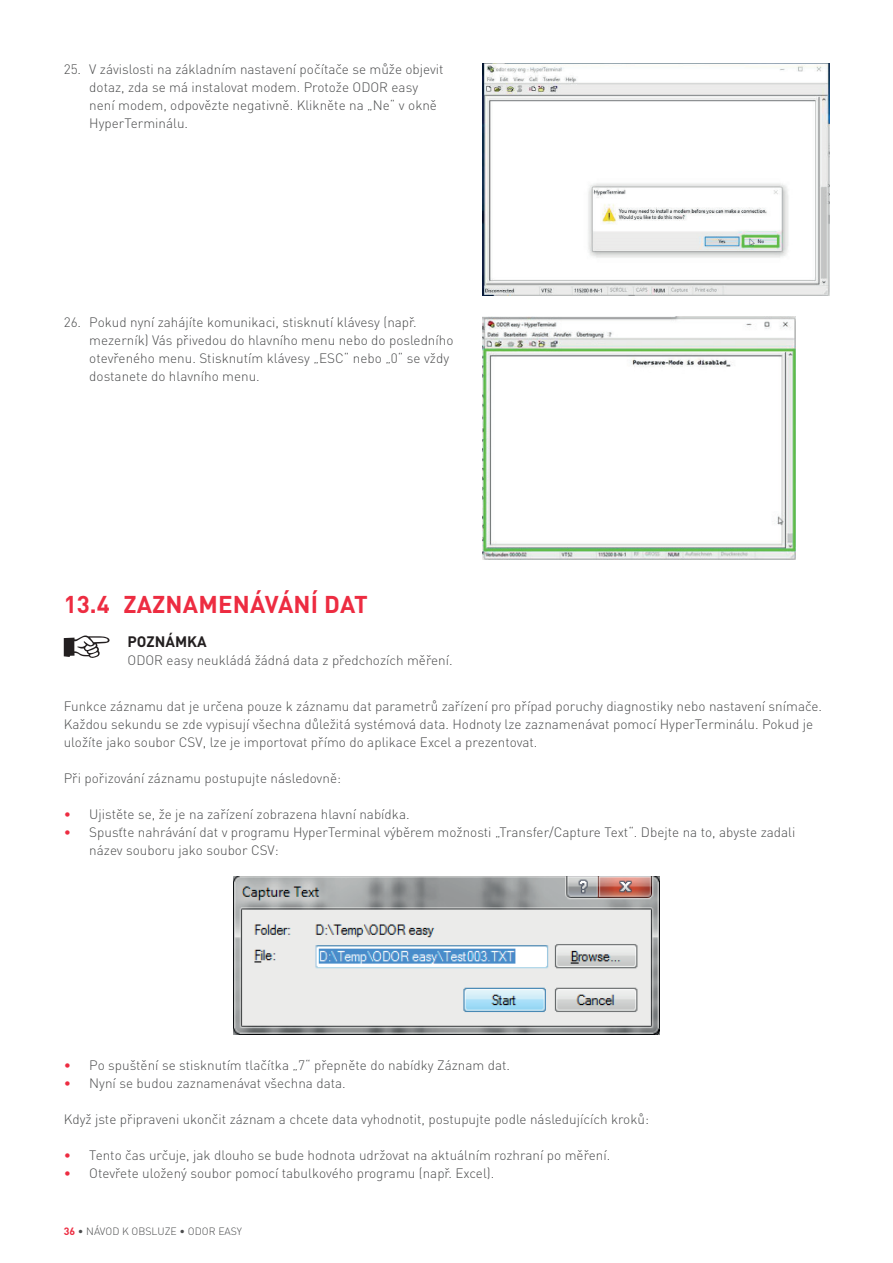
<style>
.page{position:relative;width:893px;height:1263px;background:#fff}
.page>*{position:absolute;margin:0;border:0;box-sizing:border-box;transform-origin:0 0}
.t1{font:700 24px "DIN Pro";letter-spacing:.01em;color:#ed2c41}
.t2{font:700 15px "DIN Pro";color:#231f20}
.t3{font:300 13.5px/18px "DIN Pro";color:#4b4c4d}
.t4{font:300 10.5px "DIN Pro";color:#4b4c4d}
.s1{color:#ed2c41}
.s2{font-weight:700;color:#ed2c41}
</style>
<div class="page">
<img style="left:482px;top:64px;width:347px;height:232px">
<img style="left:483px;top:317px;width:312px;height:243px">
<svg style="left:64px;top:635px;width:46px;height:23px"></svg>
<img style="left:234px;top:876px;width:425px;height:158px">
<p class="t3" style="left:89px;top:62px;width:356px;text-indent:-26px">25. V závislosti na základním nastavení počítače se může objevit dotaz, zda se má instalovat modem. Protože ODOR easy není modem, odpovězte negativně. Klikněte na „Ne“ v okně HyperTerminálu.</p>
<p class="t3" style="left:89px;top:315px;width:366px;text-indent:-26px">26. Pokud nyní zahájíte komunikaci, stisknutí klávesy (např. mezerník) Vás přivedou do hlavního menu nebo do posledního otevřeného menu. Stisknutím klávesy „ESC“ nebo „0“ se vždy dostanete do hlavního menu.</p>
<h1 class="t1" style="left:64px;top:595px;width:305px">13.4 ZAZNAMENÁVÁNÍ DAT</h1>
<p class="t2" style="left:128px;top:636px;width:81px">POZNÁMKA</p>
<p class="t3" style="left:128px;top:653px;width:327px">ODOR easy neukládá žádná data z předchozích měření.</p>
<p class="t3" style="left:64px;top:699px;width:760px">Funkce záznamu dat je určena pouze k záznamu dat parametrů zařízení pro případ poruchy diagnostiky nebo nastavení snímače.<br>Každou sekundu se zde vypisují všechna důležitá systémová data. Hodnoty lze zaznamenávat pomocí HyperTerminálu. Pokud je uložíte jako soubor CSV, lze je importovat přímo do aplikace Excel a prezentovat.</p>
<p class="t3" style="left:64px;top:771px;width:279px">Při pořizování záznamu postupujte následovně:</p>
<p class="t3" style="left:64px;top:807px;width:347px"><span class="s1">•</span> Ujistěte se, že je na zařízení zobrazena hlavní nabídka.</p>
<p class="t3" style="left:89px;top:825px;width:708px;text-indent:-26px"><span class="s1">•</span> Spusťte nahrávání dat v programu HyperTerminal výběrem možnosti „Transfer/Capture Text“. Dbejte na to, abyste zadali název souboru jako soubor CSV:</p>
<p class="t3" style="left:64px;top:1058px;width:448px"><span class="s1">•</span> Po spuštění se stisknutím tlačítka „7“ přepněte do nabídky Záznam dat.</p>
<p class="t3" style="left:64px;top:1076px;width:283px"><span class="s1">•</span> Nyní se budou zaznamenávat všechna data.</p>
<p class="t3" style="left:64px;top:1112px;width:587px">Když jste připraveni ukončit záznam a chcete data vyhodnotit, postupujte podle následujících kroků:</p>
<p class="t3" style="left:64px;top:1148px;width:548px"><span class="s1">•</span> Tento čas určuje, jak dlouho se bude hodnota udržovat na aktuálním rozhraní po měření.</p>
<p class="t3" style="left:64px;top:1166px;width:432px"><span class="s1">•</span> Otevřete uložený soubor pomocí tabulkového programu (např. Excel).</p>
<p class="t4" style="left:64px;top:1228px;width:180px"><span class="s2">36</span> • NÁVOD K OBSLUZE • ODOR EASY</p>
</div>
